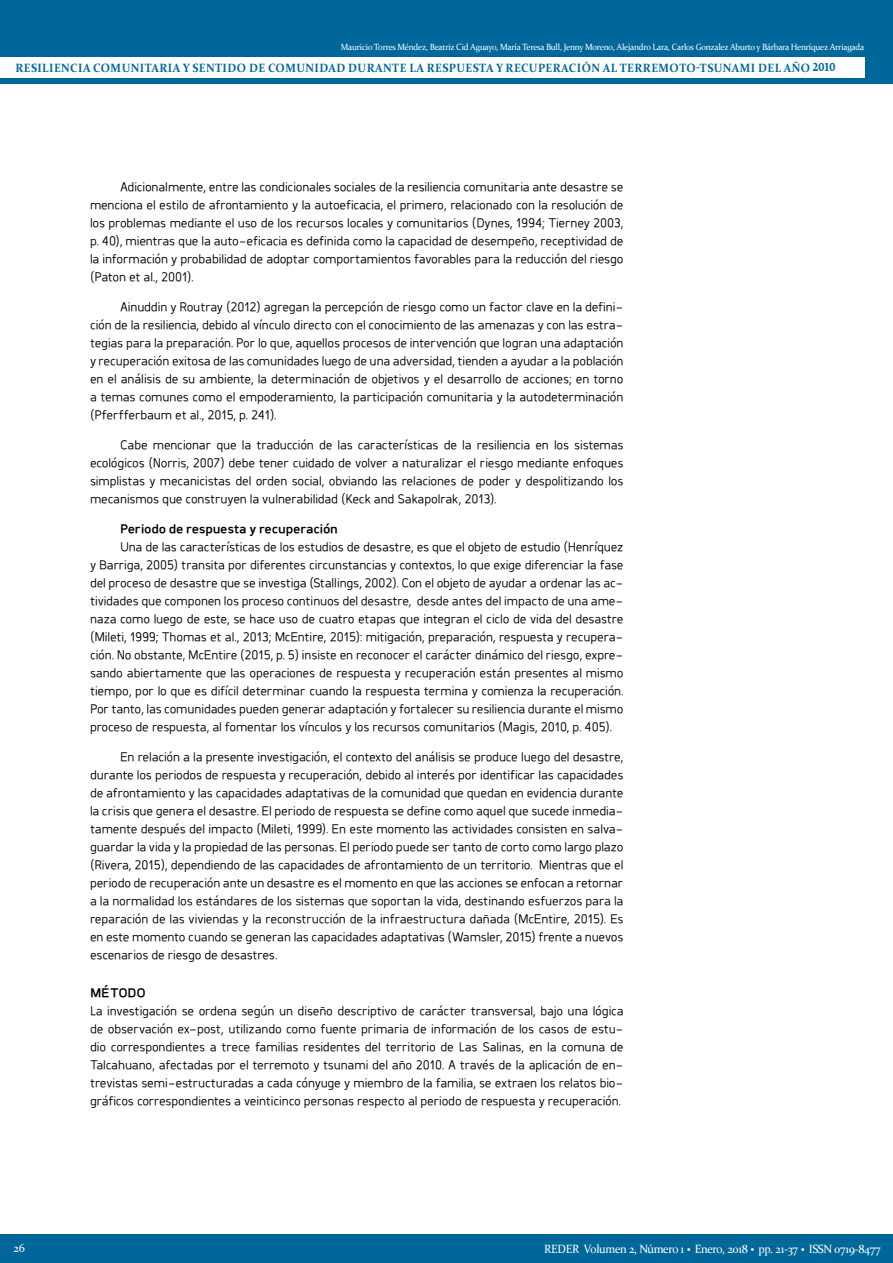
<style>
.page{position:relative;width:893px;height:1263px;background:#fff}
.page>*{position:absolute;margin:0;border:0;box-sizing:border-box;transform-origin:0 0}
.t1{font:15px/18px "Hospital";letter-spacing:-.015em;color:#000;text-align:justify}
.t2{font:700 15px "Hospital";letter-spacing:-.015em;color:#000}
.t3{font:700 12px "Constantia";letter-spacing:.035em;color:#00679b;scale:.95 1}
.t4{font:12px "Constantia";letter-spacing:-.025em;color:#fff;scale:.95 1}
.t5{font:9px "Constantia";letter-spacing:-.025em;color:#fff;scale:.95 1}
.s1{font-size:18px}
.s2{font-weight:700;font-size:18px}
</style>
<div class="page">
<div style="left:0;top:0;width:893px;height:84px;background:#00679b"></div>
<div style="left:0;top:57px;width:864px;height:21px;background:#fff"></div>
<div style="left:0;top:1234px;width:893px;height:29px;background:#00679b"></div>
<p class="t5" style="left:341px;top:41px;width:552px">Mauricio Torres Méndez, Beatriz Cid Aguayo, María Teresa Bull, Jenny Moreno, Alejandro Lara, Carlos Gonzalez Aburto y Bárbara Henríquez Arriagada</p>
<p class="t3" style="left:15px;top:59px;width:865px">RESILIENCIA COMUNITARIA Y SENTIDO DE COMUNIDAD DURANTE LA RESPUESTA Y RECUPERACIÓN AL TERREMOTO-TSUNAMI DEL AÑO <span class="s1">2010</span></p>
<p class="t1" style="left:90px;top:178px;width:535px;text-indent:30px">Adicionalmente, entre las condicionales sociales de la resiliencia comunitaria ante desastre se menciona el estilo de afrontamiento y la autoeficacia, el primero, relacionado con la resolución de los problemas mediante el uso de los recursos locales y comunitarios (Dynes, 1994; Tierney 2003, p. 40), mientras que la auto-eficacia es definida como la capacidad de desempeño, receptividad de la información y probabilidad de adoptar comportamientos favorables para la reducción del riesgo (Paton et al., 2001).</p>
<p class="t1" style="left:90px;top:298px;width:535px;text-indent:30px">Ainuddin y Routray (2012) agregan la percepción de riesgo como un factor clave en la defini&shy;ción de la resiliencia, debido al vínculo directo con el conocimiento de las amenazas y con las estra&shy;tegias para la preparación. Por lo que, aquellos procesos de intervención que logran una adaptación y recuperación exitosa de las comunidades luego de una adversidad, tienden a ayudar a la población en el análisis de su ambiente, la determinación de objetivos y el desarrollo de acciones; en torno a temas comunes como el empoderamiento, la participación comunitaria y la autodeterminación (Pferfferbaum et al., 2015, p. 241).</p>
<p class="t1" style="left:90px;top:436px;width:535px;text-indent:30px">Cabe mencionar que la traducción de las características de la resiliencia en los sistemas ecológicos (Norris, 2007) debe tener cuidado de volver a naturalizar el riesgo mediante enfoques simplistas y mecanicistas del orden social, obviando las relaciones de poder y despolitizando los mecanismos que construyen la vulnerabilidad (Keck and Sakapolrak, 2013).</p>
<p class="t2" style="left:120px;top:521px;width:219px">Periodo de respuesta y recuperación</p>
<p class="t1" style="left:90px;top:538px;width:535px;text-indent:30px">Una de las características de los estudios de desastre, es que el objeto de estudio (Henríquez y Barriga, 2005) transita por diferentes circunstancias y contextos, lo que exige diferenciar la fase del proceso de desastre que se investiga (Stallings, 2002). Con el objeto de ayudar a ordenar las ac&shy;tividades que componen los proceso continuos del desastre, desde antes del impacto de una ame&shy;naza como luego de este, se hace uso de cuatro etapas que integran el ciclo de vida del desastre (Mileti, 1999; Thomas et al., 2013; McEntire, 2015): mitigación, preparación, respuesta y recupera&shy;ción. No obstante, McEntire (2015, p. 5) insiste en reconocer el carácter dinámico del riesgo, expre&shy;sando abiertamente que las operaciones de respuesta y recuperación están presentes al mismo tiempo, por lo que es difícil determinar cuando la respuesta termina y comienza la recuperación.<br>Por tanto, las comunidades pueden generar adaptación y fortalecer su resiliencia durante el mismo proceso de respuesta, al fomentar los vínculos y los recursos comunitarios (Magis, 2010, p. 405).</p>
<p class="t1" style="left:90px;top:748px;width:535px;text-indent:30px">En relación a la presente investigación, el contexto del análisis se produce luego del desastre, durante los periodos de respuesta y recuperación, debido al interés por identificar las capacidades de afrontamiento y las capacidades adaptativas de la comunidad que quedan en evidencia durante la crisis que genera el desastre. El periodo de respuesta se define como aquel que sucede inmedia&shy;tamente después del impacto (Mileti, 1999). En este momento las actividades consisten en salva&shy;guardar la vida y la propiedad de las personas. El periodo puede ser tanto de corto como largo plazo (Rivera, 2015), dependiendo de las capacidades de afrontamiento de un territorio. Mientras que el periodo de recuperación ante un desastre es el momento en que las acciones se enfocan a retornar a la normalidad los estándares de los sistemas que soportan la vida, destinando esfuerzos para la reparación de las viviendas y la reconstrucción de la infraestructura dañada (McEntire, 2015). Es en este momento cuando se generan las capacidades adaptativas (Wamsler, 2015) frente a nuevos escenarios de riesgo de desastres.</p>
<p class="t2" style="left:90px;top:985px;width:57px">MÉTODO</p>
<p class="t1" style="left:90px;top:1001px;width:535px">La investigación se ordena según un diseño descriptivo de carácter transversal, bajo una lógica de observación ex-post, utilizando como fuente primaria de información de los casos de estu&shy;dio correspondientes a trece familias residentes del territorio de Las Salinas, en la comuna de Talcahuano, afectadas por el terremoto y tsunami del año 2010. A través de la aplicación de en&shy;trevistas semi-estructuradas a cada cónyuge y miembro de la familia, se extraen los relatos bio&shy;gráficos correspondientes a veinticinco personas respecto al periodo de respuesta y recuperación.</p>
<p class="t4" style="left:14px;top:1239px;width:14px">26</p>
<p class="t4" style="left:544px;top:1240px;width:355px">REDER Volumen 2, Número 1 <span class="s2">·</span> Enero, 2018 <span class="s2">·</span> pp. 21-37 <span class="s2">·</span> ISSN 0719-8477</p>
</div>
